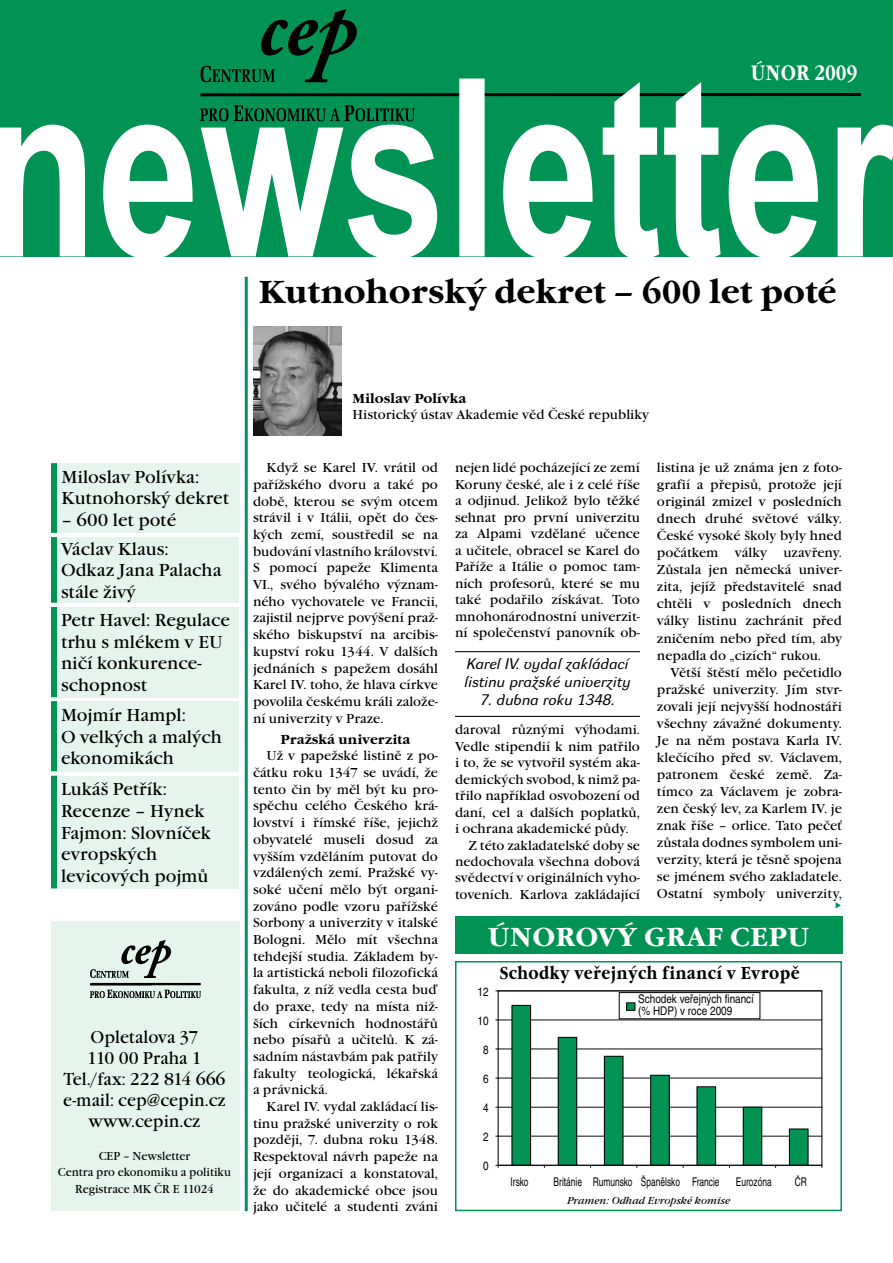
<style>
.page{position:relative;width:893px;height:1263px;background:#fff}
.page>*{position:absolute;margin:0;border:0;box-sizing:border-box;transform-origin:0 0}
.t1{font:700 33px "Garamond Itc TOT";color:#000}
.t2{font:700 27px "Garamond Itc TOT";letter-spacing:.015em;color:#fff}
.t3{font:700 21.6px "Garamond Itc TOT";letter-spacing:.005em;color:#fff;scale:.83 1}
.t4{font:18px/21.6px "Garamond Itc TOT";color:#000}
.t5{font:700 18px "Garamond Itc TOT";letter-spacing:.03em;color:#000;scale:.85 1}
.t6{font:17.85px/21px "Garamond Itc TOT";color:#000;text-align:center;scale:.95 1}
.t7{font:italic 15px/18px "Dyna Grotesk RE";color:#000}
.t8{font:13.5px/16.6px "Garamond Itc TOT";color:#000;text-align:justify}
.t9{font:700 13.5px "Garamond Itc TOT";color:#000}
.t10{font:12px/16.5px "Garamond Itc TOT";color:#000;text-align:center;scale:.95 1}
.t11{font:12px/12px "Helvetica CE";color:#000;scale:.83 1}
.t12{font:12px "Helvetica CE";color:#000;scale:.7 1}
.t13{font:italic 10.5px "Garamond Itc TOT";color:#000}
</style>
<div class="page">
<div style="left:0;top:0;width:893px;height:256px;background:#009353"></div>
<svg style="left:200px;top:9px;width:157px;height:70px"></svg>
<svg style="left:0;top:79px;width:893px;height:178px"></svg>
<div style="left:51px;top:921px;width:188px;height:290px;background:#e6f4ee"></div>
<hr style="left:245px;top:277px;width:3px;height:934px;background:#009353">
<img style="left:91px;top:940px;width:110px;height:57px">
<div style="left:51px;top:463px;width:188px;height:425px;background:#e6f4ee"></div>
<div style="left:51px;top:776px;width:6px;height:112px;background:#009353"></div>
<img style="left:253px;top:326px;width:89px;height:110px">
<div style="left:455px;top:917px;width:387px;height:37px;background:#009353"></div>
<svg style="left:455px;top:961px;width:387px;height:251px"></svg>
<hr style="left:498px;top:1136px;width:324px;height:1px;background:#000">
<hr style="left:498px;top:1107px;width:324px;height:1px;background:#000">
<hr style="left:498px;top:1078px;width:324px;height:1px;background:#000">
<hr style="left:498px;top:1049px;width:324px;height:1px;background:#000">
<hr style="left:498px;top:1020px;width:324px;height:1px;background:#000">
<div style="left:498px;top:990px;width:324px;height:175px;border:1px solid #000"></div>
<div style="left:512px;top:1005px;width:19px;height:160px;background:#009353"></div>
<div style="left:511px;top:1005px;width:20px;height:160px;border:1px solid #000"></div>
<div style="left:558px;top:1037px;width:19px;height:128px;background:#009353"></div>
<div style="left:558px;top:1037px;width:19px;height:128px;border:1px solid #000"></div>
<div style="left:604px;top:1056px;width:19px;height:109px;background:#009353"></div>
<div style="left:604px;top:1056px;width:19px;height:109px;border:1px solid #000"></div>
<div style="left:651px;top:1075px;width:18px;height:90px;background:#009353"></div>
<div style="left:650px;top:1075px;width:20px;height:90px;border:1px solid #000"></div>
<div style="left:697px;top:1087px;width:19px;height:78px;background:#009353"></div>
<div style="left:696px;top:1086px;width:20px;height:79px;border:1px solid #000"></div>
<div style="left:743px;top:1107px;width:19px;height:58px;background:#009353"></div>
<div style="left:743px;top:1107px;width:19px;height:58px;border:1px solid #000"></div>
<div style="left:789px;top:1129px;width:19px;height:36px;background:#009353"></div>
<div style="left:789px;top:1128px;width:19px;height:37px;border:1px solid #000"></div>
<hr style="left:498px;top:1165px;width:324px;height:1px;background:#000">
<div style="left:627px;top:1003px;width:8px;height:7px;background:#009353"></div>
<div style="left:626px;top:1002px;width:9px;height:9px;border:1px solid #000"></div>
<div style="left:619px;top:992px;width:141px;height:27px;border:1px solid #000"></div>
<hr style="left:455px;top:651px;width:185px;height:1px;background:#000">
<hr style="left:455px;top:716px;width:185px;height:1px;background:#000">
<h3 class="t3" style="left:751px;top:60px;width:130px">únor 2009</h3>
<h1 class="t1" style="left:258px;top:273px;width:580px">Kutnohorský dekret – 600 let poté</h1>
<h3 class="t4" style="left:62px;top:466px;width:169px">Miloslav Polívka:<br>Kutnohorský dekret</h3>
<h3 class="t4" style="left:62px;top:509px;width:116px">– 600 let poté</h3>
<h3 class="t4" style="left:61px;top:538px;width:162px">Václav Klaus:<br>Odkaz Jana Palacha stále živý</h3>
<h3 class="t4" style="left:61px;top:609px;width:170px">Petr Havel: Regulace trhu s mlékem v EU ničí konkurence&shy;schopnost</h3>
<h3 class="t4" style="left:61px;top:704px;width:162px">Mojmír Hampl:<br>O velkých a malých ekonomikách</h3>
<h3 class="t4" style="left:61px;top:779px;width:152px">Lukáš Petřík:<br>Recenze – Hynek<br>Fajmon: Slovníček evropských levicových pojmů</h3>
<h3 class="t6" style="left:63px;top:1026px;width:172px">Opletalova 37<br>110 00 Praha 1<br>Tel./fax: 222 814 666 e-mail: cep@cepin.cz www.cepin.cz</h3>
<p class="t10" style="left:58px;top:1147px;width:184px">CEP – Newsletter<br>Centra pro ekonomiku a politiku<br>Registrace MK ČR E 11024</p>
<p class="t9" style="left:353px;top:390px;width:115px">Miloslav Polívka</p>
<p class="t8" style="left:353px;top:406px;width:298px">Historický ústav Akademie věd České republiky</p>
<p class="t8" style="left:253px;top:459px;width:186px;text-indent:14px">Když se Karel IV. vrátil od pařížského dvoru a také po době, kterou se svým otcem strávil i v Itálii, opět do čes&shy;kých zemí, soustředil se na budování vlastního království.<br>S pomocí papeže Klimenta VI., svého bývalého význam&shy;ného vychovatele ve Francii, zajistil nejprve povýšení praž&shy;ského biskupství na arcibis&shy;kupství roku 1344. V dalších jednáních s papežem dosáhl Karel IV. toho, že hlava církve povolila českému králi založe&shy;ní univerzity v Praze.</p>
<p class="t9" style="left:280px;top:731px;width:131px">Pražská univerzita</p>
<p class="t8" style="left:253px;top:748px;width:186px;text-indent:14px">Už v papežské listině z po&shy;čátku roku 1347 se uvádí, že tento čin by měl být ku pro&shy;spěchu celého Českého krá&shy;lovství i římské říše, jejichž obyvatelé museli dosud za vyšším vzděláním putovat do vzdálených zemí. Pražské vy&shy;soké učení mělo být organi&shy;zováno podle vzoru pařížské Sorbony a univerzity v italské Bologni. Mělo mít všechna tehdejší studia. Základem by&shy;la artistická neboli filozofická fakulta, z níž vedla cesta buď do praxe, tedy na místa niž&shy;ších církevních hodnostářů nebo písařů a učitelů. K zá&shy;sadním nástavbám pak patřily fakulty teologická, lékařská a právnická.</p>
<p class="t8" style="left:253px;top:1098px;width:186px;text-indent:14px">Karel IV. vydal zakládací lis&shy;tinu pražské univerzity o rok později, 7. dubna roku 1348.<br>Respektoval návrh papeže na její organizaci a konstatoval, že do akademické obce jsou jako učitelé a studenti zváni</p>
<p class="t8" style="left:455px;top:459px;width:186px">nejen lidé pocházející ze zemí Koruny české, ale i z celé říše a odjinud. Jelikož bylo těžké sehnat pro první univerzitu za Alpami vzdělané učence a učitele, obracel se Karel do Paříže a Itálie o pomoc tam&shy;ních profesorů, které se mu také podařilo získávat. Toto mnohonárodnostní univerzit&shy;ní společenství panovník ob-</p>
<p class="t7" style="left:464px;top:656px;width:168px">Karel IV. vydal zakládací listinu pražské univerzity</p>
<p class="t7" style="left:480px;top:692px;width:137px">7. dubna roku 1348.</p>
<p class="t8" style="left:455px;top:721px;width:186px">daroval různými výhodami.</p>
<p class="t8" style="left:455px;top:738px;width:186px">Vedle stipendií k nim patřilo</p>
<p class="t8" style="left:455px;top:754px;width:186px">i to, že se vytvořil systém aka-</p>
<p class="t8" style="left:455px;top:771px;width:186px">demických svobod, k nimž pa-</p>
<p class="t8" style="left:455px;top:787px;width:186px">třilo například osvobození od</p>
<p class="t8" style="left:455px;top:804px;width:186px">daní, cel a dalších poplatků,</p>
<p class="t8" style="left:455px;top:820px;width:175px">i ochrana akademické půdy.</p>
<p class="t8" style="left:468px;top:837px;width:173px">Z této zakladatelské doby se</p>
<p class="t8" style="left:455px;top:853px;width:186px">nedochovala všechna dobová</p>
<p class="t8" style="left:455px;top:870px;width:186px">svědectví v originálních vyho-</p>
<p class="t8" style="left:455px;top:886px;width:186px">toveních. Karlova zakládající</p>
<p class="t8" style="left:657px;top:459px;width:186px">listina je už známa jen z foto&shy;grafií a přepisů, protože její originál zmizel v posledních dnech druhé světové války.<br>České vysoké školy byly hned počátkem války uzavřeny.<br>Zůstala jen německá univer&shy;zita, jejíž představitelé snad chtěli v posledních dnech války listinu zachránit před zničením nebo před tím, aby nepadla do „cizích“ rukou.</p>
<p class="t8" style="left:657px;top:664px;width:186px;text-indent:14px">Větší štěstí mělo pečetidlo pražské univerzity. Jím stvr&shy;zovali její nejvyšší hodnostáři všechny závažné dokumenty.<br>Je na něm postava Karla IV. klečícího před sv. Václavem, patronem české země. Za&shy;tímco za Václavem je zobra&shy;zen český lev, za Karlem IV. je znak říše – orlice. Tato pečeť zůstala dodnes symbolem uni&shy;verzity, která je těsně spojena se jménem svého zakladatele.<br>Ostatní symboly univerzity,</p>
<h2 class="t2" style="left:488px;top:921px;width:323px">únorOVÝ GRAF CEPU</h2>
<p class="t11" style="left:477px;top:985px;width:15px">12</p>
<p class="t11" style="left:477px;top:1014px;width:15px">10</p>
<p class="t11" style="left:483px;top:1043px;width:8px">8</p>
<p class="t11" style="left:483px;top:1072px;width:8px">6</p>
<p class="t11" style="left:483px;top:1101px;width:8px">4</p>
<p class="t11" style="left:483px;top:1131px;width:8px">2</p>
<p class="t11" style="left:483px;top:1160px;width:8px">0</p>
<h3 class="t5" style="left:500px;top:963px;width:354px">Schodky veřejných financí v Evropě</h3>
<p class="t11" style="left:638px;top:993px;width:141px">Schodek veřejných financí (% HDP) v roce 2009</p>
<p class="t12" style="left:511px;top:1174px;width:27px">Irsko</p>
<p class="t12" style="left:554px;top:1174px;width:239px">Británie Rumunsko Španělsko Francie</p>
<p class="t12" style="left:736px;top:1174px;width:53px">Eurozóna</p>
<p class="t12" style="left:795px;top:1174px;width:19px">ČR</p>
<p class="t13" style="left:567px;top:1194px;width:165px">Pramen: Odhad Evropské komise</p>
</div>
